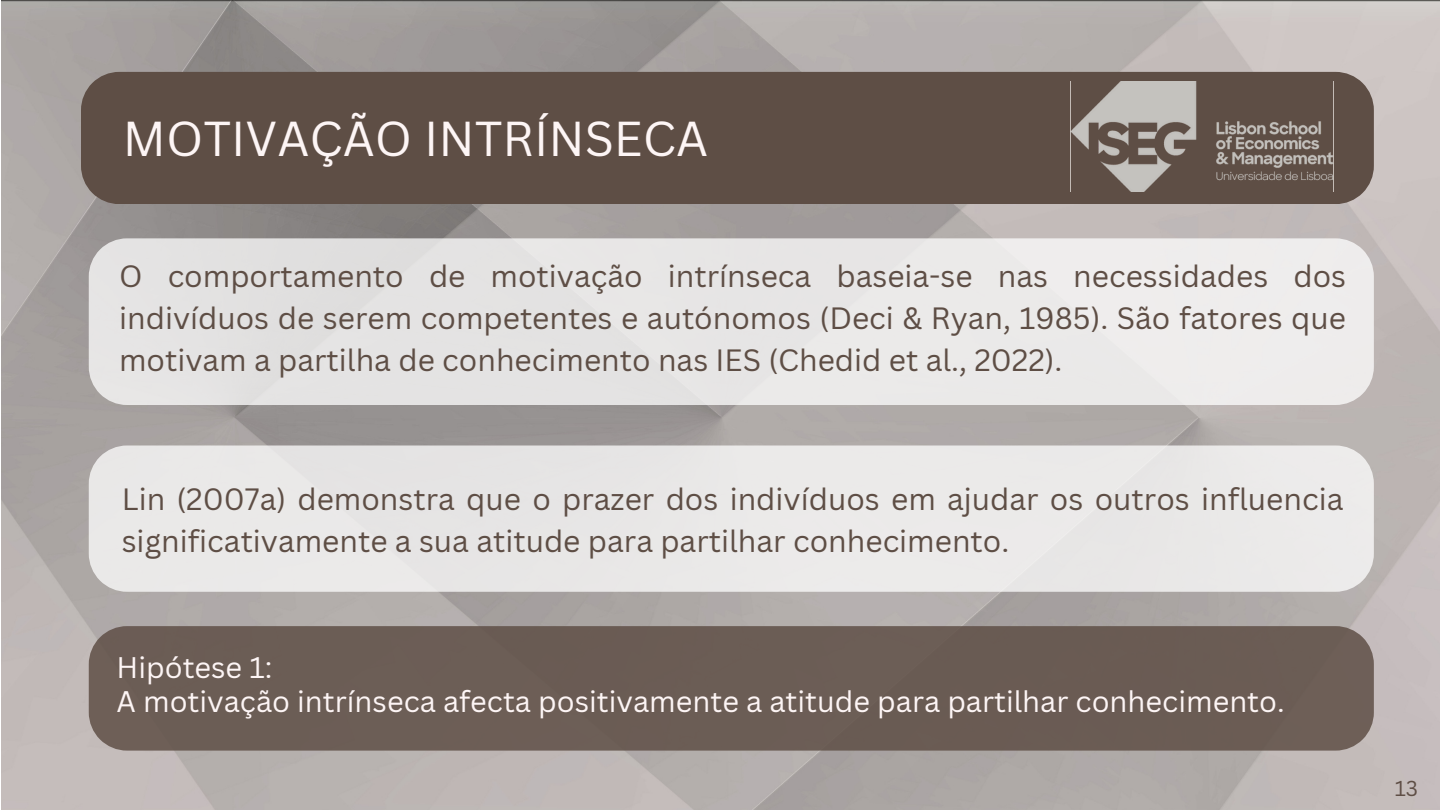
<style>
.page{position:relative;width:1440px;height:810px;background:#fff}
.page>*{position:absolute;margin:0;border:0;box-sizing:border-box;transform-origin:0 0}
.t1{font:47.7px "Canva Sans";color:#fdf5f5}
.t2{font:30px/42px "Canva Sans";color:#5e4e45;text-align:justify}
.t3{font:29px "Canva Sans";color:#fdf5f5}
.t4{font:21px "Canva Sans";color:#5e4e45}
</style>
<div class="page">
<img style="left:2px;top:0;width:1438px;height:810px">
<div style="left:81px;top:72px;width:1293px;height:132px;background:#5e4e45"></div>
<div style="left:89px;top:238px;width:1285px;height:167px;background:#e7e5e5"></div>
<div style="left:89px;top:446px;width:1285px;height:146px;background:#eae9e8"></div>
<div style="left:89px;top:626px;width:1285px;height:125px;background:#6b5d55"></div>
<img style="left:1071px;top:81px;width:262px;height:110px">
<p class="t1" style="left:123px;top:105px;width:587px">MOTIVAÇÃO INTRÍNSECA</p>
<p class="t2" style="left:119px;top:255px;width:1229px">O comportamento de motivação intrínseca baseia-se nas necessidades dos indivíduos de serem competentes e autónomos (Deci &amp; Ryan, 1985). São fatores que motivam a partilha de conhecimento nas IES (Chedid et al., 2022).</p>
<p class="t2" style="left:122px;top:477px;width:1223px">Lin (2007a) demonstra que o prazer dos indivíduos em ajudar os outros influencia significativamente a sua atitude para partilhar conhecimento.</p>
<p class="t3" style="left:117px;top:647px;width:157px">Hipótese 1:</p>
<p class="t3" style="left:117px;top:681px;width:1170px">A motivação intrínseca afecta positivamente a atitude para partilhar conhecimento.</p>
<p class="t4" style="left:1395px;top:774px;width:25px">13</p>
</div>
